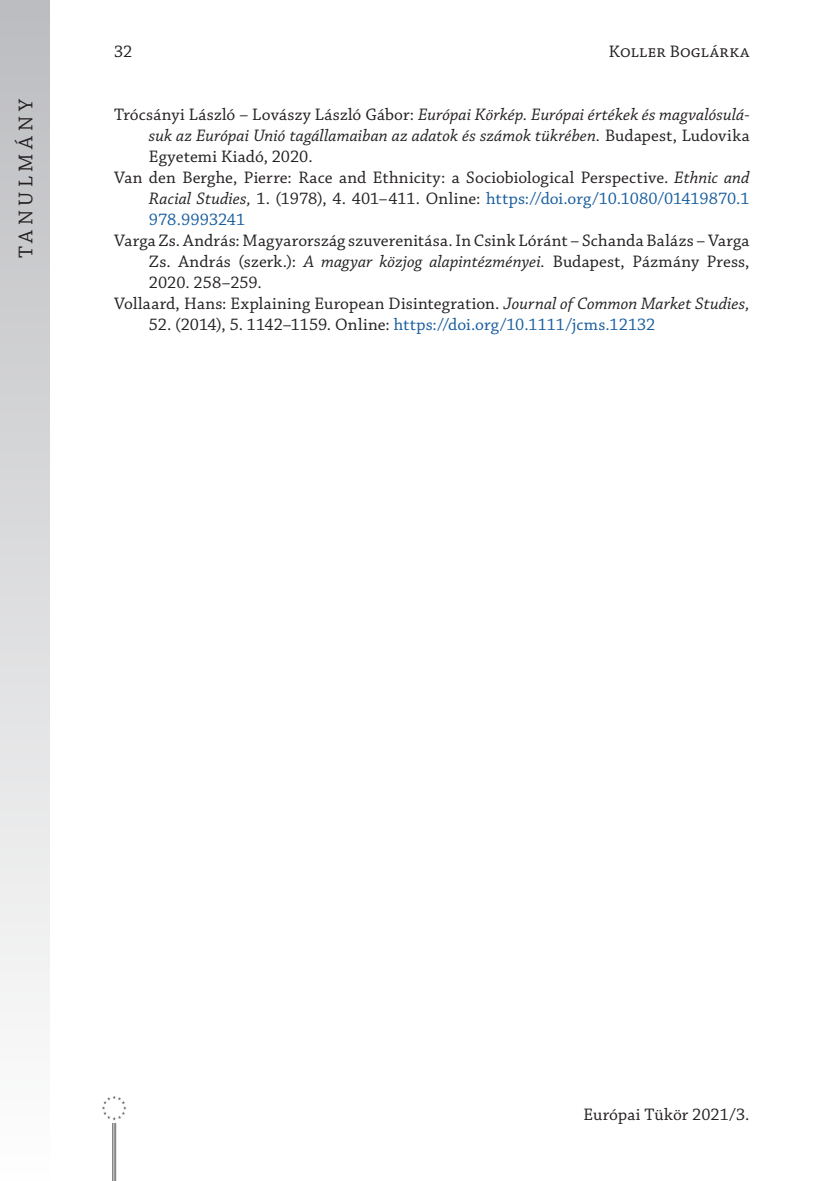
<style>
.page{position:relative;width:834px;height:1181px;background:#fff}
.page>*{position:absolute;margin:0;border:0;box-sizing:border-box;transform-origin:0 0}
.t1{font:21px "Chaparral Pro";letter-spacing:.21em;color:#231f20}
._6__Bibliography_ite{font:17.5px/21px "Chaparral Pro";letter-spacing:.005em;color:#231f20;text-align:justify}
._6__Bibliography_ite-2{font:italic 17.5px/21px "Chaparral Pro";letter-spacing:.005em;color:#231f20;text-align:justify}
._6__Bibliography_ite-3{font:17.5px "Chaparral Pro";letter-spacing:-.005em;color:#175d9e}
.s1{font-style:normal}
.s2{font-style:italic}
.s3{color:#175d9e}
.s4{color:#231f20}
</style>
<div class="page">
<div style="left:0;top:0;width:50px;height:1181px;background:linear-gradient(to bottom,#bbbcbf,#fefefe)"></div>
<hr style="left:112px;top:1107px;width:1px;height:74px;background:#6c6d70">
<hr style="left:114px;top:1107px;width:1px;height:74px;background:#6c6d70">
<hr style="left:115px;top:1107px;width:1px;height:74px;background:#6c6d70">
<div style="left:99px;top:1093px;width:30px;height:29px;background:#fff"></div>
<svg style="left:102px;top:1095px;width:24px;height:25px"></svg>
<p class="_6__Bibliography_ite" style="left:114px;top:42px;width:20px">32</p>
<p class="_6__Bibliography_ite" style="left:609px;top:42px;width:142px">Koller Boglárka</p>
<p class="t1" style="left:14px;top:258px;width:161px;rotate:-90deg">TANULMÁNY</p>
<p class="_6__Bibliography_ite-2" style="left:149px;top:105px;width:602px;text-indent:-35px"><span class="s1">Trócsányi László – Lovászy László Gábor:</span> Európai Körkép. Európai értékek és magvalósulá&shy;suk az Európai Unió tagállamaiban az adatok és számok tükrében. <span class="s1">Budapest, Ludovika Egyetemi Kiadó, 2020.</span></p>
<p class="_6__Bibliography_ite" style="left:149px;top:168px;width:602px;text-indent:-35px">Van den Berghe, Pierre: Race and Ethnicity: a Sociobiological Perspective. <span class="s2">Ethnic and Racial Studies,</span> 1. (1978), 4. 401–411. Online: <span class="s3">https://doi.org/10.1080/01419870.1<br>978.9993241</span></p>
<p class="_6__Bibliography_ite" style="left:149px;top:231px;width:602px;text-indent:-35px">Varga Zs. András: Magyarország szuverenitása. In Csink Lóránt – Schanda Balázs – Varga Zs. András (szerk.): <span class="s2">A magyar közjog alapintézményei.</span> Budapest, Pázmány Press, 2020. 258–259.</p>
<p class="_6__Bibliography_ite" style="left:114px;top:294px;width:636px">Vollaard, Hans: Explaining European Disintegration. <span class="s2">Journal of Common Market Studies,</span></p>
<p class="_6__Bibliography_ite-3" style="left:149px;top:315px;width:508px"><span class="s4">52. (2014), 5. 1142–1159. Online:</span> https://doi.org/10.1111/jcms.12132</p>
<p class="_6__Bibliography_ite" style="left:583px;top:1105px;width:168px">Európai Tükör 2021/3.</p>
</div>
